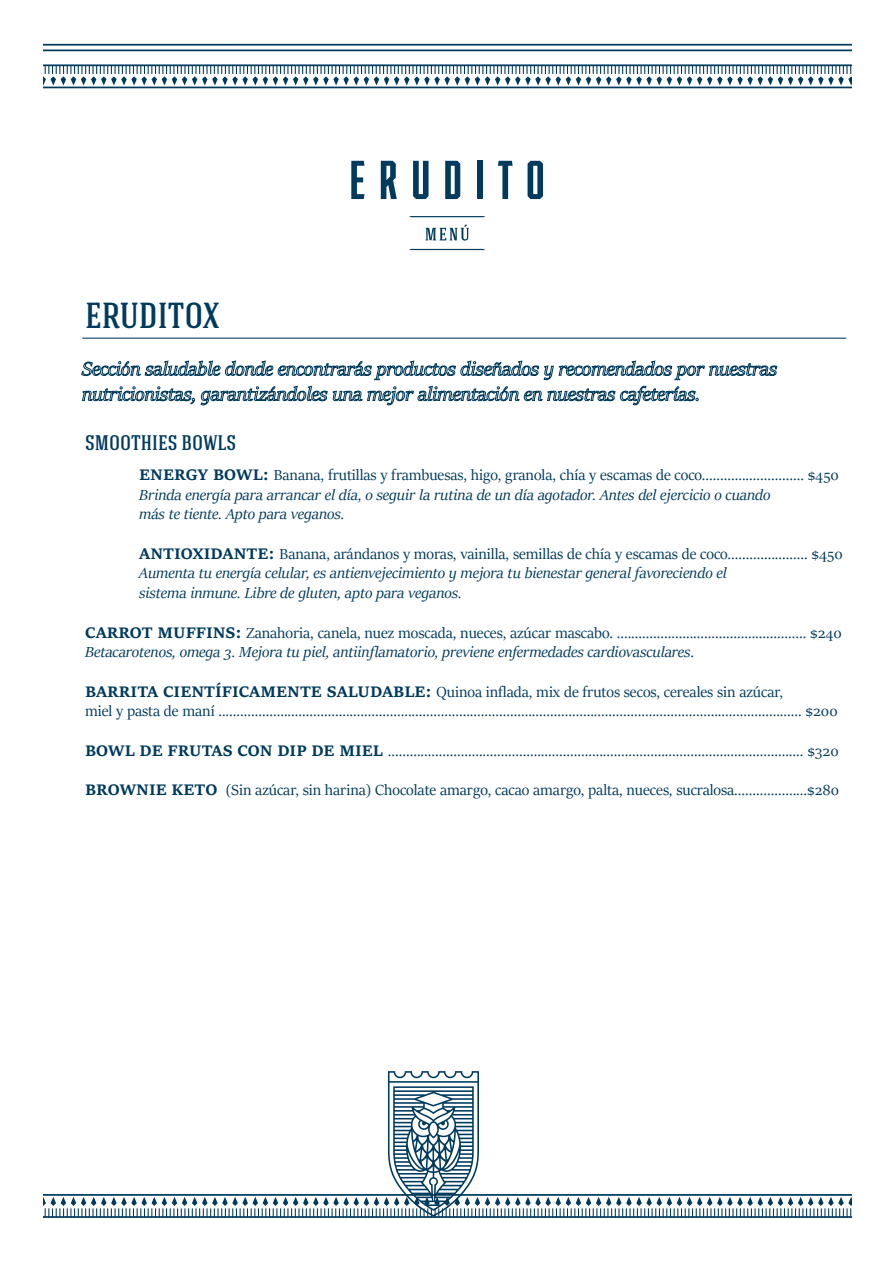
<style>
.page{position:relative;width:893px;height:1263px;background:#fff}
.page>*{position:absolute;margin:0;border:0;box-sizing:border-box;transform-origin:0 0}
.t1{font:500 36px "Hagin Caps";color:#003a5d}
.t2{font:500 21px "Hagin Caps";color:#003a5d}
.t3{font:16.35px/19.6px "Sitka Banner";color:#003a5d}
.t4{font:italic 16.35px/19.6px "Sitka Banner";color:#003a5d}
.s1{font-family:"Sitka Text";font-weight:700;font-style:normal}
.s2{font-style:normal}
.s3{font-family:"Sitka Text";font-weight:700}
.s4{font-style:italic}
</style>
<div class="page">
<svg style="left:351px;top:161px;width:13px;height:38px"></svg>
<svg style="left:381px;top:161px;width:16px;height:38px"></svg>
<svg style="left:413px;top:161px;width:16px;height:38px"></svg>
<svg style="left:445px;top:161px;width:15px;height:38px"></svg>
<div style="left:477px;top:161px;width:6px;height:38px;background:#003a5d"></div>
<svg style="left:498px;top:161px;width:15px;height:38px"></svg>
<svg style="left:528px;top:161px;width:15px;height:38px"></svg>
<svg style="left:409px;top:249px;width:76px;height:1px"></svg>
<svg style="left:409px;top:216px;width:76px;height:1px"></svg>
<svg style="left:426px;top:225px;width:43px;height:16px"></svg>
<hr style="left:43px;top:44px;width:808px;height:2px;background:#003a5d">
<hr style="left:43px;top:50px;width:808px;height:1px;background:#003a5d">
<svg style="left:43px;top:66px;width:808px;height:20px"></svg>
<hr style="left:43px;top:64px;width:808px;height:2px;background:#003a5d">
<hr style="left:43px;top:87px;width:808px;height:1px;background:#003a5d">
<hr style="left:43px;top:1216px;width:808px;height:2px;background:#003a5d">
<svg style="left:43px;top:1071px;width:808px;height:146px"></svg>
<hr style="left:82px;top:338px;width:764px;height:1px;background:#003a5d">
<svg style="left:81px;top:360px;width:697px;height:46px"></svg>
<h1 class="t1" style="left:85px;top:295px;width:136px">ERUDITOX</h1>
<p class="t2" style="left:85px;top:431px;width:153px">SMOOTHIES BOWLS</p>
<p class="t4" style="left:139px;top:464px;width:701px"><span class="s1">ENERGY BOWL:</span> <span class="s2">Banana, frutillas y frambuesas, higo, granola, chía y escamas de coco............................ $450<br></span>Brinda energía para arrancar el día, o seguir la rutina de un día agotador. Antes del ejercicio o cuando<br>más te tiente. Apto para veganos.</p>
<p class="t4" style="left:139px;top:543px;width:705px"><span class="s1">ANTIOXIDANTE:</span> <span class="s2">Banana, arándanos y moras, vainilla, semillas de chía y escamas de coco...................... $450<br></span>Aumenta tu energía celular, es antienvejecimiento y mejora tu bienestar general favoreciendo el<br>sistema inmune. Libre de gluten, apto para veganos.</p>
<p class="t3" style="left:85px;top:622px;width:758px"><span class="s3">CARROT MUFFINS:</span> Zanahoria, canela, nuez moscada, nueces, azúcar mascabo. .................................................... $240<br><span class="s4">Betacarotenos, omega 3. Mejora tu piel, antiinflamatorio, previene enfermedades cardiovasculares</span>.</p>
<p class="t3" style="left:85px;top:681px;width:754px"><span class="s3">BARRITA CIENTÍFICAMENTE SALUDABLE:</span> Quinoa inflada, mix de frutos secos, cereales sin azúcar,<br>miel y pasta de maní ................................................................................................................................................................ $200</p>
<p class="t3" style="left:85px;top:740px;width:755px"><span class="s3">BOWL DE FRUTAS CON DIP DE MIEL</span> .................................................................................................................. $320</p>
<p class="t3" style="left:85px;top:780px;width:756px"><span class="s3">BROWNIE KETO</span> (Sin azúcar, sin harina) Chocolate amargo, cacao amargo, palta, nueces, sucralosa....................$280</p>
</div>
